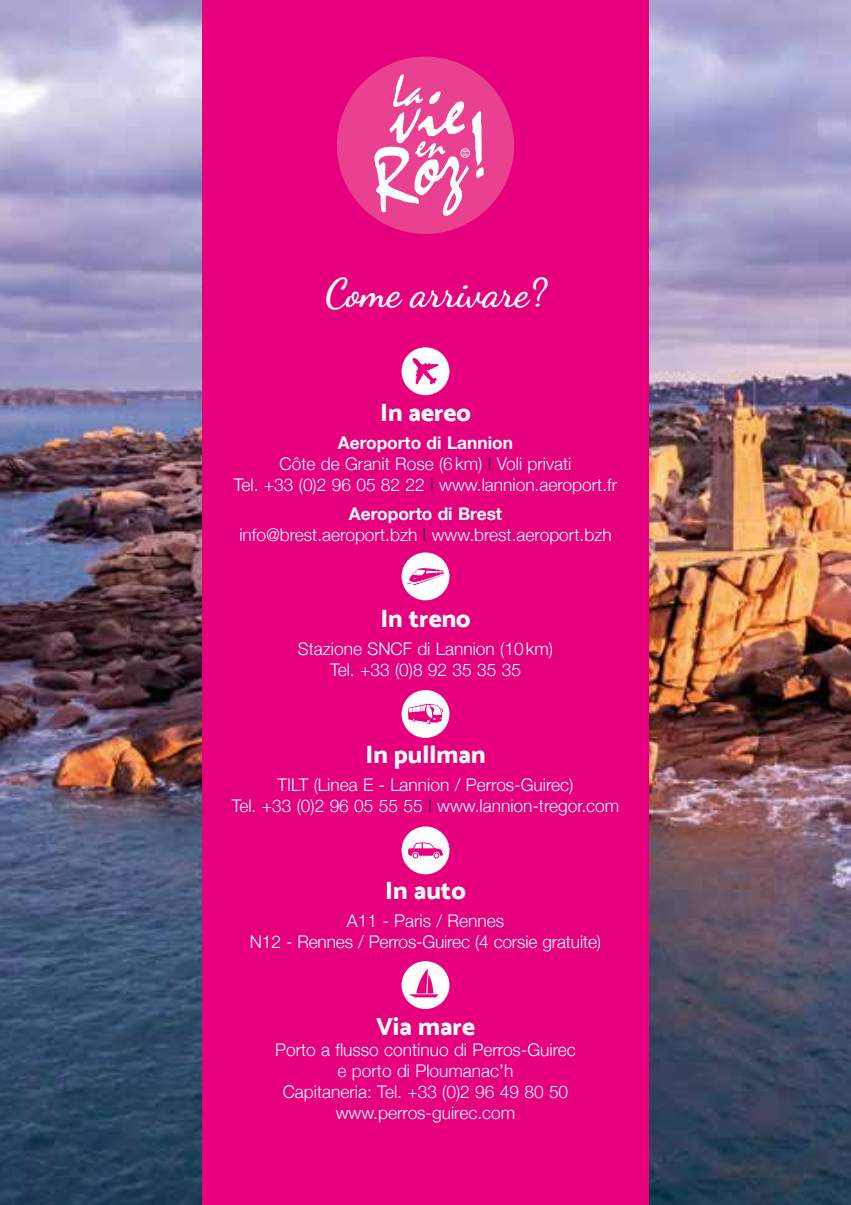
<style>
.page{position:relative;width:851px;height:1205px;background:#fff}
.page>*{position:absolute;margin:0;border:0;box-sizing:border-box;transform-origin:0 0}
.t1{font:700 40px "Dancing Script";color:#fff}
.t2{font:25px "Mosk Extra Bold 800";color:#fff}
.t3{font:300 17.5px/21px "Helvetica Neue";color:#fff;text-align:center}
.s1{font-weight:700}
.s2{color:#2b3032}
</style>
<div class="page">
<img style="left:0;top:0;width:850px;height:1205px">
<div style="left:202px;top:0;width:446px;height:1205px;background:#e6007d"></div>
<div style="left:337px;top:57px;width:177px;height:177px;background:#e94190;border-radius:50%"></div>
<svg style="left:369px;top:72px;width:127px;height:162px"></svg>
<div style="left:401px;top:347px;width:48px;height:48px;background:#fff;border-radius:50%"></div>
<svg style="left:412px;top:358px;width:26px;height:26px"></svg>
<div style="left:401px;top:552px;width:48px;height:48px;background:#fff;border-radius:50%"></div>
<svg style="left:406px;top:568px;width:38px;height:17px"></svg>
<div style="left:401px;top:961px;width:48px;height:48px;background:#fff;border-radius:50%"></div>
<svg style="left:409px;top:969px;width:29px;height:28px"></svg>
<div style="left:401px;top:690px;width:48px;height:48px;background:#fff;border-radius:50%"></div>
<svg style="left:408px;top:704px;width:35px;height:20px"></svg>
<div style="left:401px;top:826px;width:48px;height:48px;background:#fff;border-radius:50%"></div>
<svg style="left:408px;top:842px;width:35px;height:16px"></svg>
<h1 class="t1" style="left:325px;top:268px;width:223px">Come arrivare?</h1>
<h2 class="t2" style="left:380px;top:397px;width:92px">In aereo</h2>
<p class="t3" style="left:234px;top:431px;width:385px"><span class="s1">Aeroporto di Lannion<br></span>Côte de Granit Rose (6km) <span class="s2">I</span> Voli privati<br>Tel. +33 (0)2 96 05 82 22 <span class="s2">I</span> www.lannion.aeroport.fr</p>
<p class="t3" style="left:239px;top:501px;width:374px"><span class="s1">Aeroporto di Brest<br></span>info@brest.aeroport.bzh <span class="s2">I</span> www.brest.aeroport.bzh</p>
<h2 class="t2" style="left:380px;top:603px;width:92px">In treno</h2>
<p class="t3" style="left:298px;top:637px;width:257px">Stazione SNCF di Lannion (10km)<br>Tel. +33 (0)8 92 35 35 35</p>
<h2 class="t2" style="left:365px;top:739px;width:122px">In pullman</h2>
<p class="t3" style="left:232px;top:773px;width:389px">TILT (Linea E - Lannion / Perros-Guirec)<br>Tel. +33 (0)2 96 05 55 55 <span class="s2">I</span> www.lannion-tregor.com</p>
<h2 class="t2" style="left:385px;top:875px;width:82px">In auto</h2>
<p class="t3" style="left:250px;top:909px;width:352px">A11 - Paris / Rennes<br>N12 - Rennes / Perros-Guirec (4 corsie gratuite)</p>
<h2 class="t2" style="left:376px;top:1010px;width:100px">Via mare</h2>
<p class="t3" style="left:275px;top:1037px;width:302px">Porto a flusso continuo di Perros-Guirec e porto di Ploumanac’h<br>Capitaneria: Tel. +33 (0)2 96 49 80 50 www.perros-guirec.com</p>
</div>
